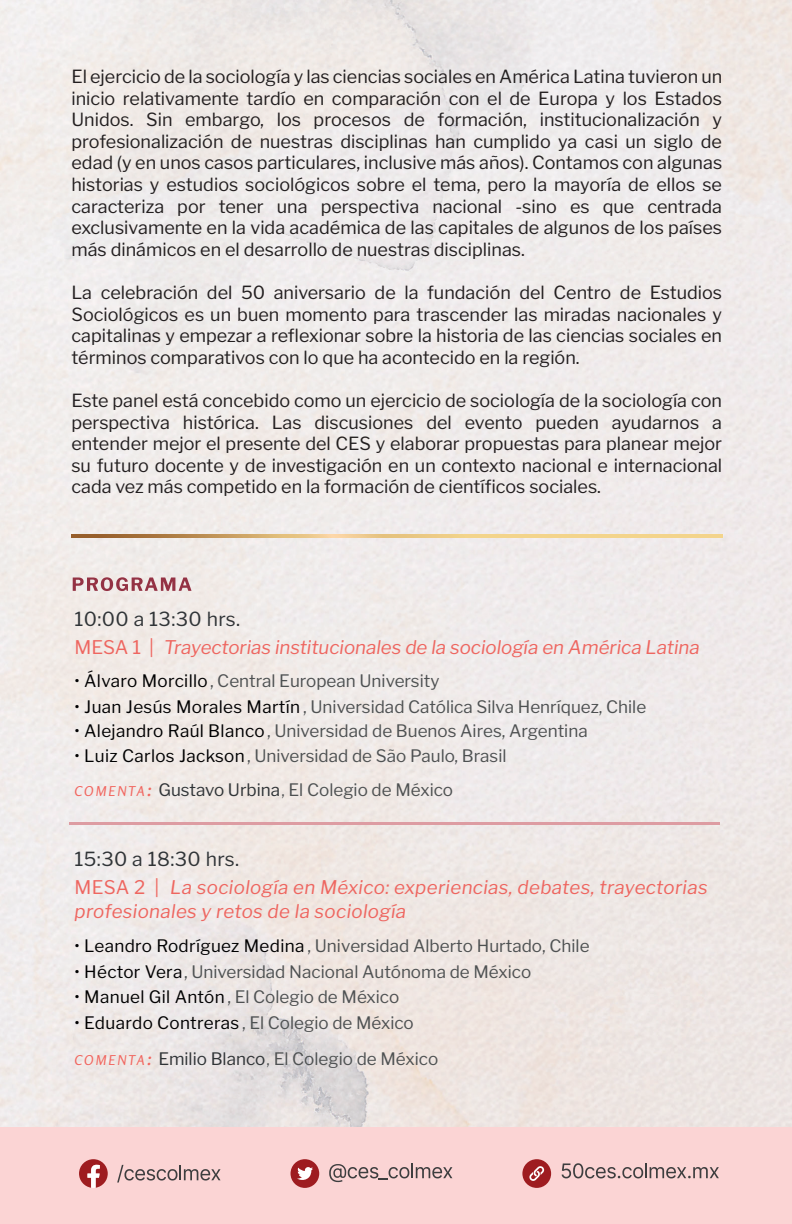
<style>
.page{position:relative;width:792px;height:1224px;background:#fff}
.page>*{position:absolute;margin:0;border:0;box-sizing:border-box;transform-origin:0 0}
.t1{font:19.4px "Libre Franklin";letter-spacing:.02em;color:#303437}
.t2{font:italic 18.8px/24px "Libre Franklin";letter-spacing:.005em;color:#ee6660}
.t3{font:18px/21.6px "Libre Franklin";color:#231f20;text-align:justify}
.t4{font:17px/34.4px "Libre Franklin";color:#4e5152}
.s1{font-style:normal}
.s2{color:#000001}
.s3{font-family:"Rosario";font-style:italic;font-size:13.6px;color:#f1665f}
.s4{font-family:"Rosario";font-style:italic;font-size:19.6px;color:#f1665f}
.s5{color:#303437}
.s6{font-size:15.6px}
</style>
<div class="page">
<img style="left:0;top:0;width:792px;height:1128px">
<svg style="left:71px;top:535px;width:651px;height:2px"></svg>
<hr style="left:69px;top:822px;width:651px;height:2px;background:#dd9ca2">
<svg style="left:73px;top:577px;width:118px;height:14px;background:#c5959c"></svg>
<div style="left:0;top:1128px;width:792px;height:96px;background:#fbd4d4"></div>
<svg style="left:329px;top:1163px;width:123px;height:19px"></svg>
<div style="left:291px;top:1159px;width:28px;height:29px;background:#9e1c20;border-radius:50%"></div>
<svg style="left:297px;top:1167px;width:16px;height:13px"></svg>
<svg style="left:562px;top:1163px;width:157px;height:15px"></svg>
<div style="left:522px;top:1159px;width:29px;height:29px;background:#9e1c20;border-radius:50%"></div>
<svg style="left:529px;top:1166px;width:16px;height:15px"></svg>
<svg style="left:117px;top:1165px;width:104px;height:18px"></svg>
<svg style="left:79px;top:1159px;width:29px;height:29px"></svg>
<p class="t3" style="left:71px;top:64px;width:652px">El ejercicio de la sociología y las ciencias sociales en América Latina tuvieron un inicio relativamente tardío en comparación con el de Europa y los Estados Unidos. Sin embargo, los procesos de formación, institucionalización y profesionalización de nuestras disciplinas han cumplido ya casi un siglo de edad (y en unos casos particulares, inclusive más años). Contamos con algunas historias y estudios sociológicos sobre el tema, pero la mayoría de ellos se caracteriza por tener una perspectiva nacional -sino es que centrada exclusivamente en la vida académica de las capitales de algunos de los países más dinámicos en el desarrollo de nuestras disciplinas.</p>
<p class="t3" style="left:71px;top:280px;width:652px">La celebración del 50 aniversario de la fundación del Centro de Estudios Sociológicos es un buen momento para trascender las miradas nacionales y capitalinas y empezar a reflexionar sobre la historia de las ciencias sociales en términos comparativos con lo que ha acontecido en la región.</p>
<p class="t3" style="left:71px;top:388px;width:652px">Este panel está concebido como un ejercicio de sociología de la sociología con perspectiva histórica. Las discusiones del evento pueden ayudarnos a entender mejor el presente del CES y elaborar propuestas para planear mejor su futuro docente y de investigación en un contexto nacional e internacional cada vez más competido en la formación de científicos sociales.</p>
<p class="t1" style="left:75px;top:604px;width:167px">10:00 a 13:30 hrs.</p>
<p class="t2" style="left:75px;top:634px;width:627px"><span class="s1">MESA 1 |</span> Trayectorias institucionales de la sociología en América Latina</p>
<p class="t4" style="left:75px;top:662px;width:366px"><span class="s2">• Álvaro Morcillo</span>, Central European University</p>
<p class="t4" style="left:75px;top:688px;width:573px"><span class="s2">• Juan Jesús Morales Martín</span> , Universidad Católica Silva Henríquez, Chile</p>
<p class="t4" style="left:75px;top:713px;width:515px"><span class="s2">• Alejandro Raúl Blanco</span>, Universidad de Buenos Aires, Argentina</p>
<p class="t4" style="left:75px;top:737px;width:433px"><span class="s2">• Luiz Carlos Jackson</span>, Universidad de São Paulo, Brasil<br><span class="s3">COME NTA</span> <span class="s4">:</span> <span class="s5">Gustavo Urbina</span><span class="s6">,</span> El Colegio de México</p>
<p class="t1" style="left:75px;top:843px;width:166px">15:30 a 18:30 hrs.</p>
<p class="t2" style="left:75px;top:873px;width:635px"><span class="s1">MESA 2 |</span> La sociología en México: experiencias, debates, trayectorias profesionales y retos de la sociología</p>
<p class="t4" style="left:75px;top:927px;width:517px"><span class="s2">• Leandro Rodríguez Medina</span> , Universidad Alberto Hurtado, Chile</p>
<p class="t4" style="left:75px;top:953px;width:458px"><span class="s2">• Héctor Vera</span>, Universidad Nacional Autónoma de México</p>
<p class="t4" style="left:75px;top:978px;width:326px"><span class="s2">• Manuel Gil Antón</span> , El Colegio de México</p>
<p class="t4" style="left:75px;top:1004px;width:341px"><span class="s2">• Eduardo Contreras</span> , El Colegio de México</p>
<p class="t4" style="left:75px;top:1040px;width:365px"><span class="s3">COME NTA</span> <span class="s4">:</span> <span class="s5">Emilio Blanco</span><span class="s6">,</span> El Colegio de México</p>
</div>
